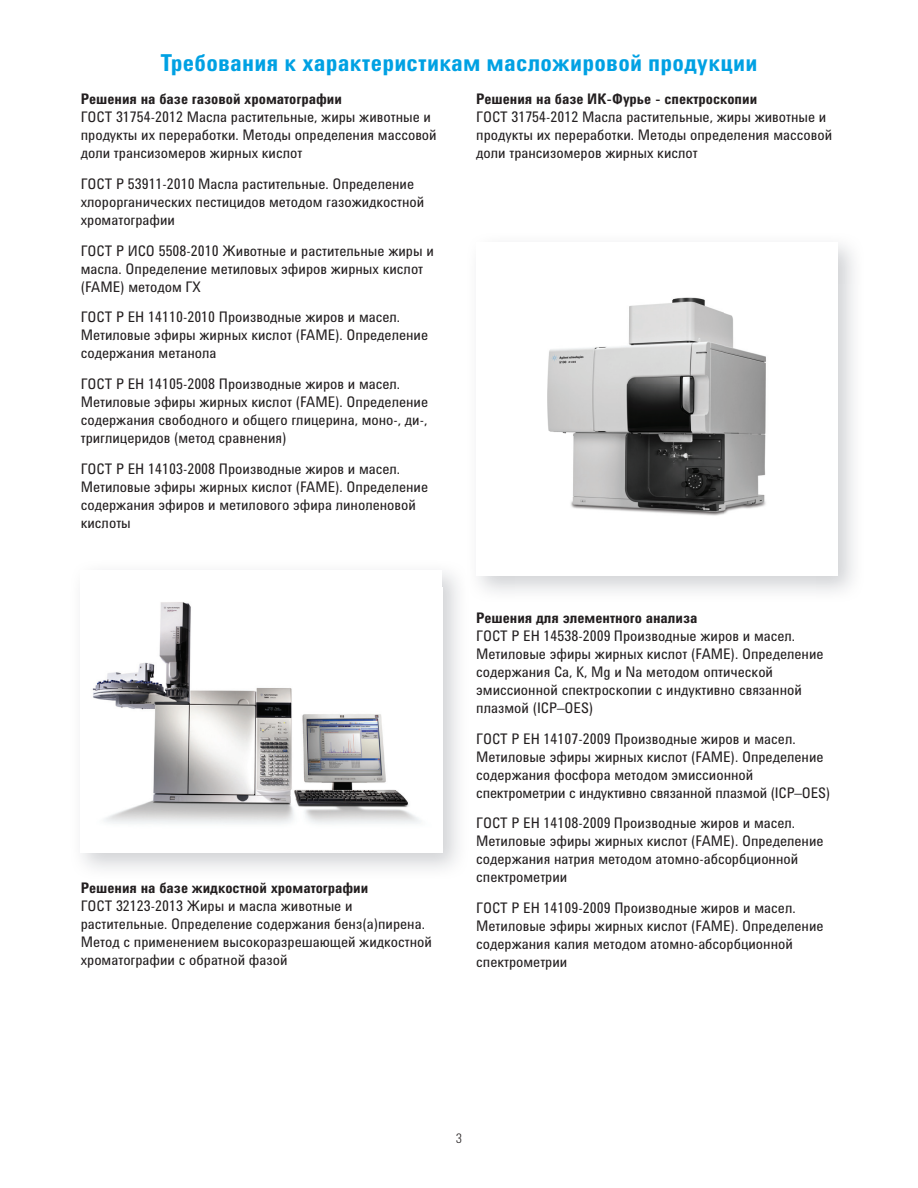
<style>
.page{position:relative;width:918px;height:1188px;background:#fff}
.page>*{position:absolute;margin:0;border:0;box-sizing:border-box;transform-origin:0 0}
.t1{font:700 24px "Agilent Condensed CFF";letter-spacing:.01em;color:#00a1e3}
.t2{font:15px/18px "Agilent Condensed CFF";color:#231f20}
.t3{font:700 15px "Agilent Condensed CFF";color:#231f20}
.t4{font:300 13.5px "Agilent Condensed CFF";color:#231f20}
</style>
<div class="page">
<img style="left:547px;top:297px;width:219px;height:219px">
<img style="left:90px;top:602px;width:337px;height:225px">
<h1 class="t1" style="left:161px;top:44px;width:598px">Требования к характеристикам масложировой продукции</h1>
<p class="t3" style="left:81px;top:88px;width:263px">Решения на базе газовой хроматографии</p>
<p class="t2" style="left:81px;top:107px;width:357px">ГОСТ 31754-2012 Масла растительные, жиры животные и продукты их переработки. Методы определения массовой доли трансизомеров жирных кислот</p>
<p class="t2" style="left:81px;top:174px;width:345px">ГОСТ Р 53911-2010 Масла растительные. Определение хлорорганических пестицидов методом газожидкостной хроматографии</p>
<p class="t2" style="left:81px;top:241px;width:355px">ГОСТ Р ИСО 5508-2010 Животные и растительные жиры и масла. Определение метиловых эфиров жирных кислот (FAME) методом ГХ</p>
<p class="t2" style="left:81px;top:308px;width:349px">ГОСТ Р ЕН 14110-2010 Производные жиров и масел.<br>Метиловые эфиры жирных кислот (FAME). Определение содержания метанола</p>
<p class="t2" style="left:81px;top:374px;width:349px">ГОСТ Р ЕН 14105-2008 Производные жиров и масел.<br>Метиловые эфиры жирных кислот (FAME). Определение содержания свободного и общего глицерина, моно-, ди-, триглицеридов (метод сравнения)</p>
<p class="t2" style="left:81px;top:459px;width:349px">ГОСТ Р ЕН 14103-2008 Производные жиров и масел.<br>Метиловые эфиры жирных кислот (FAME). Определение содержания эфиров и метилового эфира линоленовой кислоты</p>
<p class="t3" style="left:81px;top:877px;width:289px">Решения на базе жидкостной хроматографии</p>
<p class="t2" style="left:81px;top:896px;width:353px">ГОСТ 32123-2013 Жиры и масла животные и растительные. Определение содержания бенз(а)пирена.<br>Метод с применением высокоразрешающей жидкостной хроматографии с обратной фазой</p>
<p class="t3" style="left:476px;top:88px;width:282px">Решения на базе ИК-Фурье - спектроскопии</p>
<p class="t2" style="left:476px;top:107px;width:357px">ГОСТ 31754-2012 Масла растительные, жиры животные и продукты их переработки. Методы определения массовой доли трансизомеров жирных кислот</p>
<p class="t3" style="left:476px;top:606px;width:223px">Решения для элементного анализа</p>
<p class="t2" style="left:476px;top:626px;width:349px">ГОСТ Р ЕН 14538-2009 Производные жиров и масел.<br>Метиловые эфиры жирных кислот (FAME). Определение содержания Ca, K, Mg и Na методом оптической эмиссионной спектроскопии с индуктивно связанной плазмой (ICP–OES)</p>
<p class="t2" style="left:476px;top:729px;width:355px">ГОСТ Р ЕН 14107-2009 Производные жиров и масел.<br>Метиловые эфиры жирных кислот (FAME). Определение содержания фосфора методом эмиссионной спектрометрии с индуктивно связанной плазмой (ICP–OES)</p>
<p class="t2" style="left:476px;top:813px;width:349px">ГОСТ Р ЕН 14108-2009 Производные жиров и масел.<br>Метиловые эфиры жирных кислот (FAME). Определение содержания натрия методом атомно-абсорбционной спектрометрии</p>
<p class="t2" style="left:476px;top:898px;width:349px">ГОСТ Р ЕН 14109-2009 Производные жиров и масел.<br>Метиловые эфиры жирных кислот (FAME). Определение содержания калия методом атомно-абсорбционной спектрометрии</p>
<p class="t4" style="left:456px;top:1129px;width:8px">3</p>
</div>
